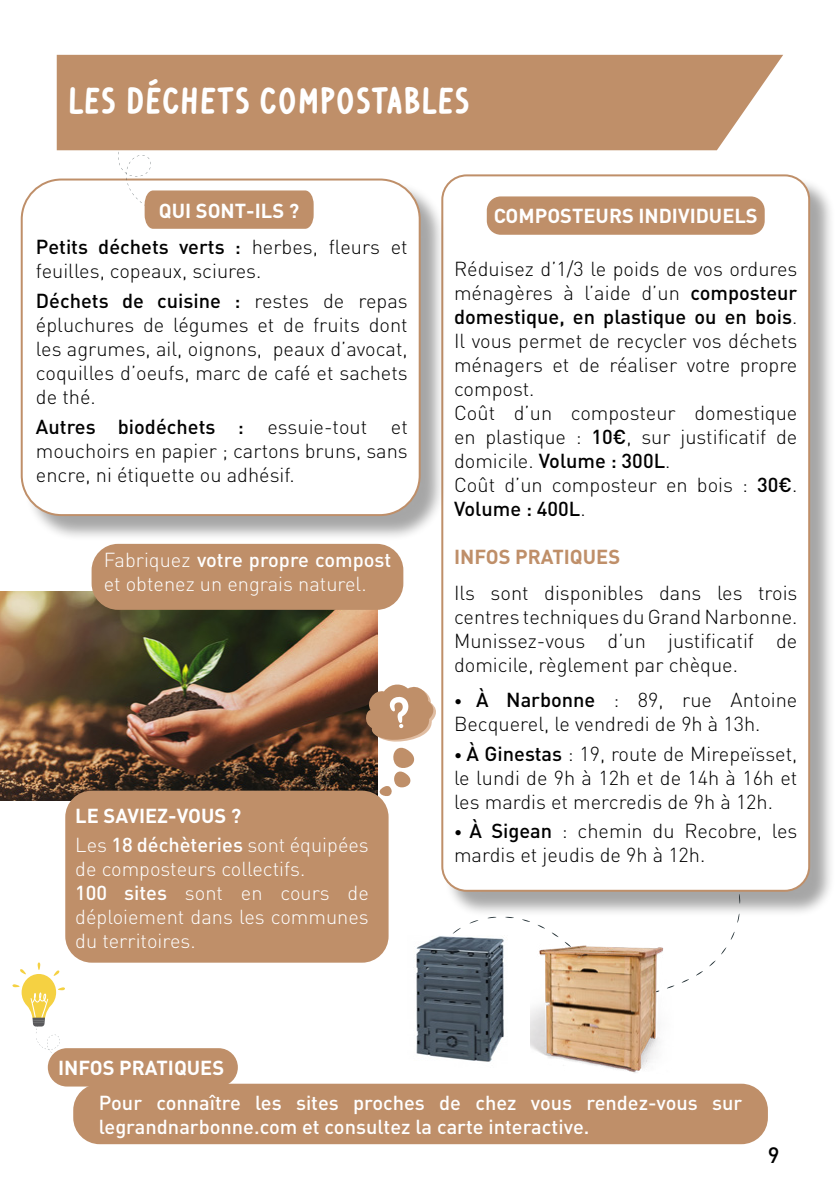
<style>
.page{position:relative;width:840px;height:1191px;background:#fff}
.page>*{position:absolute;margin:0;border:0;box-sizing:border-box;transform-origin:0 0}
.t1{font:700 38px "Ventura Edding";letter-spacing:.05em;color:#fff}
.t2{font:500 22px "DIN Pro";color:#000}
.t3{font:300 20px/24px "DIN Pro";color:#000}
.t4{font:300 20px/24px "DIN Pro";color:#fff}
.t5{font:500 20px/24px "DIN Pro";color:#fff}
.t6{font:700 20px "DIN Pro";color:#fff}
.t7{font:700 20px "DIN Pro";color:#bf8f69}
.s1{font-weight:500}
.s2{font-weight:500;font-size:16px}
</style>
<div class="page">
<svg style="left:452px;top:928px;width:8px;height:6px"></svg>
<svg style="left:470px;top:920px;width:8px;height:3px"></svg>
<svg style="left:522px;top:919px;width:8px;height:3px"></svg>
<svg style="left:537px;top:924px;width:7px;height:4px"></svg>
<svg style="left:551px;top:932px;width:7px;height:5px"></svg>
<svg style="left:730px;top:932px;width:4px;height:8px"></svg>
<svg style="left:721px;top:947px;width:5px;height:7px"></svg>
<svg style="left:709px;top:961px;width:6px;height:5px"></svg>
<svg style="left:681px;top:979px;width:7px;height:4px"></svg>
<div style="left:443px;top:177px;width:391px;height:740px;background:#000;opacity:.35"></div>
<div style="left:442px;top:175px;width:366px;height:715px;background:#fff;border-radius:24px"></div>
<div style="left:486px;top:196px;width:278px;height:39px;background:#bf8f69;border-radius:14px"></div>
<img style="left:0;top:591px;width:377px;height:209px">
<svg style="left:361px;top:681px;width:81px;height:116px"></svg>
<div style="left:23px;top:181px;width:422px;height:360px;background:#000;opacity:.35"></div>
<div style="left:22px;top:179px;width:397px;height:336px;background:#fff;border-radius:40px"></div>
<div style="left:21px;top:178px;width:399px;height:338px;border:2px solid #bf8f69;border-radius:40px"></div>
<div style="left:57px;top:55px;width:725px;height:95px;background:#bf8f69"></div>
<svg style="left:118px;top:146px;width:195px;height:83px"></svg>
<div style="left:91px;top:544px;width:312px;height:66px;background:#bf8f69;border-radius:26px"></div>
<img style="left:416px;top:936px;width:88px;height:126px">
<div style="left:65px;top:790px;width:323px;height:172px;background:#bf8f69;border-radius:26px"></div>
<img style="left:530px;top:942px;width:143px;height:131px">
<div style="left:73px;top:1083px;width:694px;height:61px;background:#bf8f69;border-radius:26px"></div>
<svg style="left:12px;top:962px;width:53px;height:98px"></svg>
<div style="left:48px;top:1048px;width:190px;height:38px;background:#bf8f69;border-radius:19px"></div>
<h1 class="t1" style="left:69px;top:78px;width:401px">LES DÉCHETS COMPOSTABLES</h1>
<p class="t6" style="left:159px;top:197px;width:142px">QUI SONT-ILS ?</p>
<p class="t6" style="left:493px;top:202px;width:265px">COMPOSTEURS INDIVIDUELS</p>
<p class="t3" style="left:36px;top:234px;width:373px"><span class="s1">Petits déchets verts :</span> herbes, fleurs et feuilles, copeaux, sciures.</p>
<p class="t3" style="left:36px;top:288px;width:373px;text-align:justify"><span class="s1">Déchets de cuisine :</span> restes de repas épluchures de légumes et de fruits dont les agrumes, ail, oignons, peaux d’avocat, coquilles d’oeufs, marc de café et sachets de thé.</p>
<p class="t3" style="left:36px;top:414px;width:373px;text-align:justify"><span class="s1">Autres biodéchets :</span> essuie-tout et mouchoirs en papier ; cartons bruns, sans encre, ni étiquette ou adhésif.</p>
<p class="t4" style="left:104px;top:547px;width:289px">Fabriquez <span class="s1">votre propre compost </span>et obtenez un engrais naturel.</p>
<p class="t6" style="left:75px;top:802px;width:167px">LE SAVIEZ-VOUS ?</p>
<p class="t4" style="left:75px;top:832px;width:295px">Les <span class="s1">18 déchèteries</span> sont équipées de composteurs collectifs.<br><span class="s1">100 sites</span> sont en cours de déploiement dans les communes du territoires.</p>
<p class="t6" style="left:58px;top:1054px;width:167px">INFOS PRATIQUES</p>
<p class="t3" style="left:454px;top:256px;width:345px">Réduisez d’1/3 le poids de vos ordures ménagères à l’aide d’un <span class="s1">composteur domestique, en plastique ou en bois</span>.<br>Il vous permet de recycler vos déchets ménagers et de réaliser votre propre compost.<br>Coût d’un composteur domestique en plastique : <span class="s1">10€</span>, sur justificatif de domicile. <span class="s1">Volume : 300L</span>.<br>Coût d’un composteur en bois : <span class="s1">30€</span>.<br><span class="s1">Volume : 400L</span>.</p>
<p class="t7" style="left:454px;top:543px;width:167px">INFOS PRATIQUES</p>
<p class="t3" style="left:454px;top:579px;width:345px;text-align:justify">Ils sont disponibles dans les trois centres techniques du Grand Narbonne.<br>Munissez-vous d’un justificatif de domicile, règlement par chèque.</p>
<p class="t3" style="left:454px;top:687px;width:345px"><span class="s2">•</span> <span class="s1">À Narbonne</span> : 89, rue Antoine<br>Becquerel, le vendredi de 9h à 13h.</p>
<p class="t3" style="left:454px;top:740px;width:345px;text-align:justify"><span class="s2">•</span> <span class="s1">À Ginestas</span> : 19, route de Mirepeïsset, le lundi de 9h à 12h et de 14h à 16h et les mardis et mercredis de 9h à 12h.</p>
<p class="t3" style="left:454px;top:818px;width:344px"><span class="s2">•</span> <span class="s1">À Sigean</span> : chemin du Recobre, les mardis et jeudis de 9h à 12h.</p>
<p class="t5" style="left:99px;top:1089px;width:644px">Pour connaître les sites proches de chez vous rendez-vous sur legrandnarbonne.com et consultez la carte interactive.</p>
<p class="t2" style="left:767px;top:1140px;width:13px">9</p>
</div>
